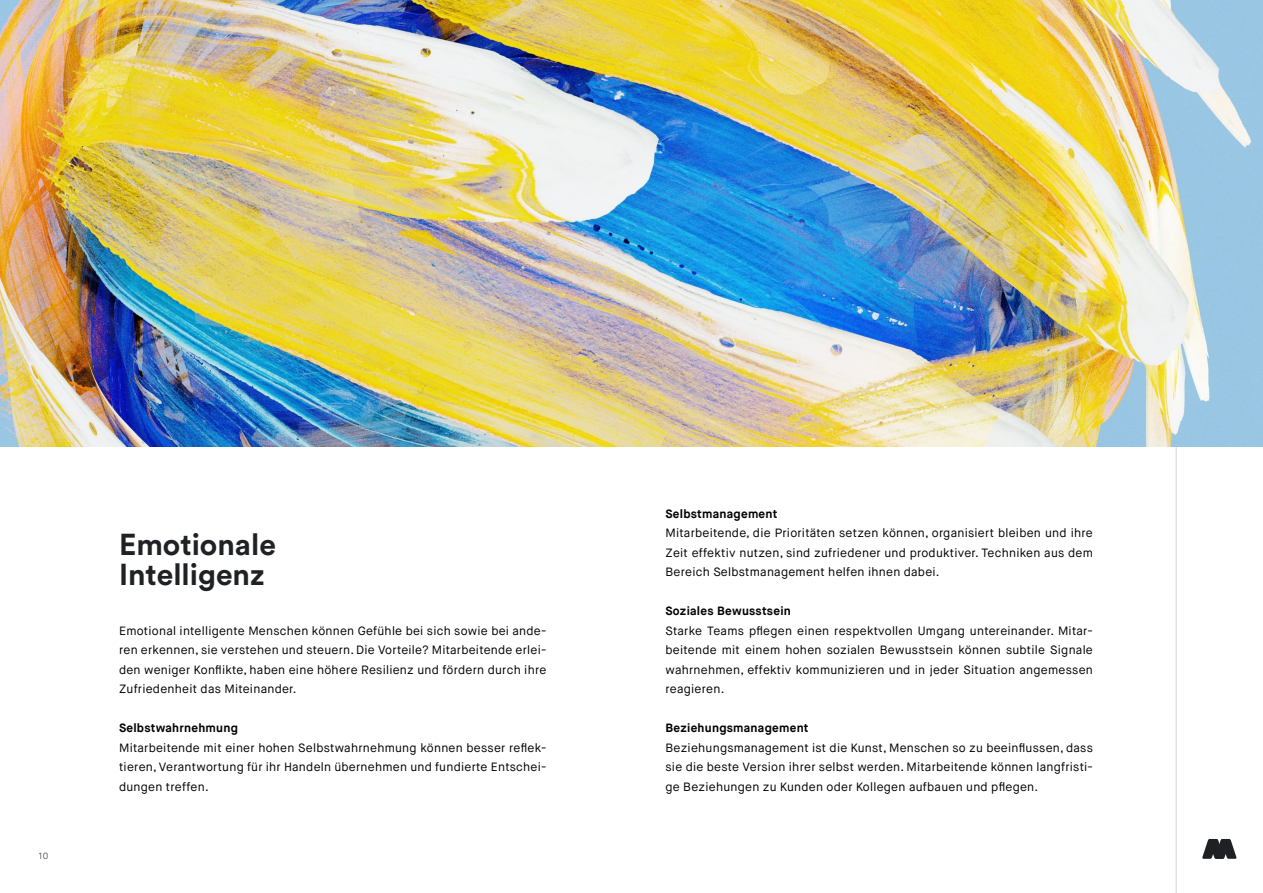
<style>
.page{position:relative;width:1263px;height:893px;background:#fff}
.page>*{position:absolute;margin:0;border:0;box-sizing:border-box;transform-origin:0 0}
.t1{font:700 30px/30px "Circular Std";color:#1f2124}
.t2{font:12px/19.5px "Maison Neue";letter-spacing:.02em;color:#000;text-align:justify}
.t3{font:700 12px "Maison Neue";letter-spacing:.02em;color:#000}
.t4{font:9px "Maison Neue";color:#5a5a5a}
</style>
<div class="page">
<hr style="left:1176px;top:0;width:1px;height:893px;background:#a0aec1">
<img style="left:0;top:0;width:1263px;height:446px">
<svg style="left:1202px;top:839px;width:34px;height:20px"></svg>
<p class="t4" style="left:39px;top:850px;width:11px">10</p>
<h1 class="t1" style="left:119px;top:529px;width:158px">Emotionale<br>Intelligenz</h1>
<p class="t2" style="left:119px;top:621px;width:429px">Emotional intelligente Menschen können Gefühle bei sich sowie bei ande&shy;ren erkennen, sie verstehen und steuern. Die Vorteile? Mitarbeitende erlei&shy;den weniger Konflikte, haben eine höhere Resilienz und fördern durch ihre Zufriedenheit das Miteinander.</p>
<p class="t3" style="left:119px;top:721px;width:120px">Selbstwahrnehmung</p>
<p class="t2" style="left:119px;top:738px;width:429px">Mitarbeitende mit einer hohen Selbstwahrnehmung können besser reflek&shy;tieren, Verantwortung für ihr Handeln übernehmen und fundierte Entschei&shy;dungen treffen.</p>
<p class="t3" style="left:665px;top:506px;width:113px">Selbstmanagement</p>
<p class="t2" style="left:665px;top:524px;width:429px">Mitarbeitende, die Prioritäten setzen können, organisiert bleiben und ihre Zeit effektiv nutzen, sind zufriedener und produktiver. Techniken aus dem Bereich Selbstmanagement helfen ihnen dabei.</p>
<p class="t3" style="left:665px;top:604px;width:127px">Soziales Bewusstsein</p>
<p class="t2" style="left:665px;top:621px;width:429px">Starke Teams pflegen einen respektvollen Umgang untereinander. Mitar&shy;beitende mit einem hohen sozialen Bewusstsein können subtile Signale wahrnehmen, effektiv kommunizieren und in jeder Situation angemessen reagieren.</p>
<p class="t3" style="left:665px;top:721px;width:145px">Beziehungsmanagement</p>
<p class="t2" style="left:665px;top:738px;width:429px">Beziehungsmanagement ist die Kunst, Menschen so zu beeinflussen, dass sie die beste Version ihrer selbst werden. Mitarbeitende können langfristi&shy;ge Beziehungen zu Kunden oder Kollegen aufbauen und pflegen.</p>
</div>
